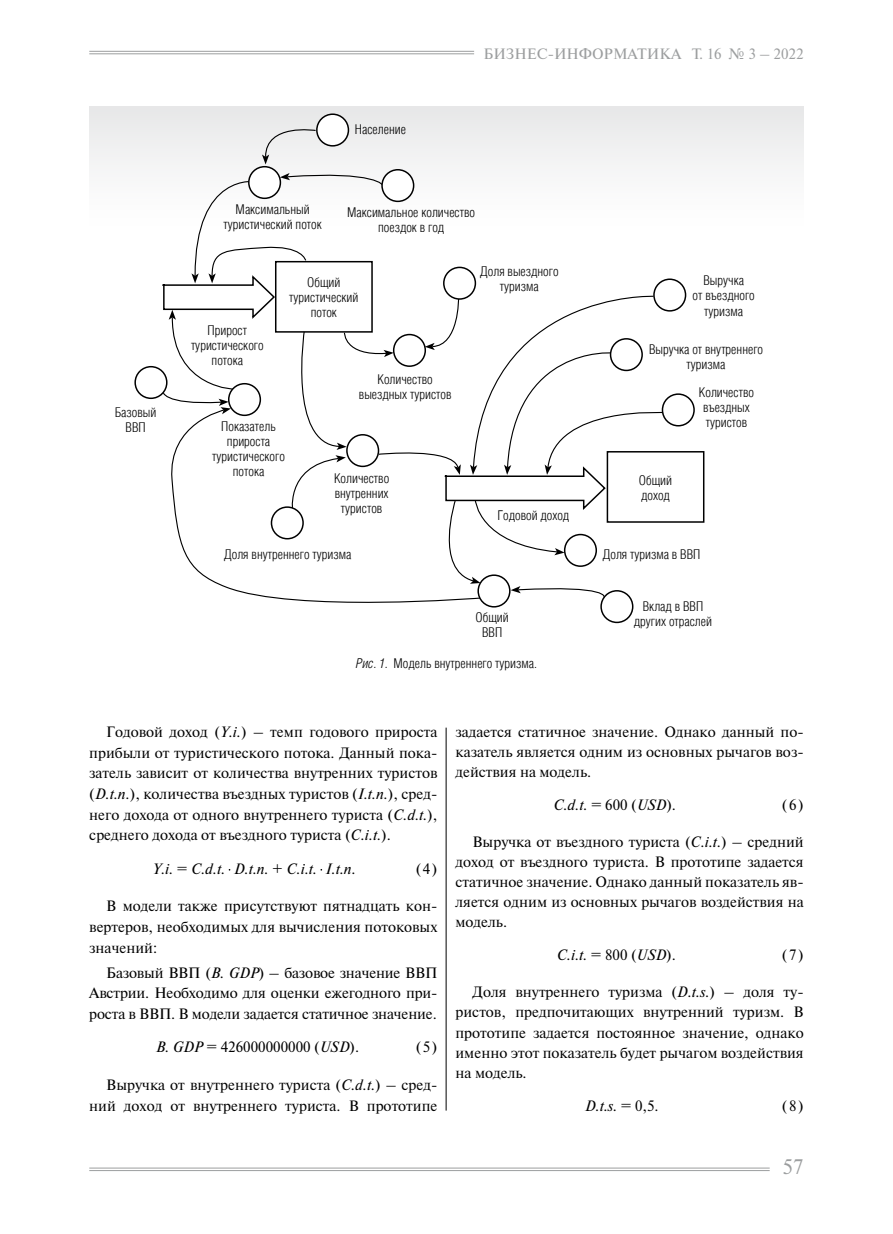
<style>
.page{position:relative;width:893px;height:1234px;background:#fff}
.page>*{position:absolute;margin:0;border:0;box-sizing:border-box;transform-origin:0 0}
.t1{font:21px "Newton C";color:#9c9e9f}
.ТЕКСТ{font:15px/20.7px "Newton";color:#000;text-align:justify}
.ФОРМУЛА_НОМЕР{font:italic 15px "Newton";color:#000}
.ФОРМУЛА_НОМЕР-2{font:15px "Newton";color:#000}
.t2{font:15px "Newton C";color:#9c9e9f}
.РИСУНОК_ПОДПИСИ{font:300 13.5px/15px "Helios Cond";color:#000;text-align:center}
.РИСУНОК{font:300 13.5px "Helios Cond";color:#000}
.s1{font-style:italic}
.s2{font-style:normal}
</style>
<div class="page">
<hr style="left:89px;top:51px;width:385px;height:1px;background:#9c9e9f">
<hr style="left:89px;top:54px;width:385px;height:1px;background:#9c9e9f">
<hr style="left:89px;top:1167px;width:681px;height:1px;background:#9c9e9f">
<hr style="left:89px;top:1169px;width:681px;height:1px;background:#9c9e9f">
<hr style="left:446px;top:727px;width:1px;height:383px;background:#000">
<div style="left:89px;top:106px;width:715px;height:126px;background:linear-gradient(to bottom,#e7e8e8,#fff)"></div>
<div style="left:317px;top:114px;width:31px;height:32px;background:#fff;border-radius:50%"></div>
<div style="left:316px;top:113px;width:33px;height:33px;border:2px solid #000;border-radius:50%"></div>
<div style="left:653px;top:278px;width:33px;height:33px;border:2px solid #000;border-radius:50%"></div>
<div style="left:600px;top:590px;width:33px;height:33px;border:2px solid #000;border-radius:50%"></div>
<svg style="left:262px;top:123px;width:55px;height:41px"></svg>
<svg style="left:273px;top:598px;width:209px;height:5px"></svg>
<div style="left:134px;top:366px;width:34px;height:33px;border:2px solid #000;border-radius:50%"></div>
<div style="left:478px;top:575px;width:32px;height:31px;background:#fff;border-radius:50%"></div>
<div style="left:477px;top:574px;width:34px;height:33px;border:2px solid #000;border-radius:50%"></div>
<svg style="left:161px;top:170px;width:505px;height:428px"></svg>
<div style="left:662px;top:394px;width:32px;height:31px;background:#fff;border-radius:50%"></div>
<div style="left:662px;top:393px;width:33px;height:33px;border:2px solid #000;border-radius:50%"></div>
<div style="left:444px;top:267px;width:31px;height:32px;background:#fff;border-radius:50%"></div>
<div style="left:443px;top:266px;width:33px;height:34px;border:2px solid #000;border-radius:50%"></div>
<div style="left:249px;top:167px;width:31px;height:31px;background:#fff;border-radius:50%"></div>
<div style="left:248px;top:166px;width:33px;height:33px;border:2px solid #000;border-radius:50%"></div>
<div style="left:382px;top:170px;width:32px;height:31px;background:#fff;border-radius:50%"></div>
<div style="left:381px;top:169px;width:33px;height:33px;border:2px solid #000;border-radius:50%"></div>
<div style="left:607px;top:451px;width:97px;height:71px;background:#fff;border:2px solid #000"></div>
<div style="left:229px;top:383px;width:31px;height:32px;background:#fff;border-radius:50%"></div>
<div style="left:228px;top:383px;width:33px;height:33px;border:2px solid #000;border-radius:50%"></div>
<p class="РИСУНОК_ПОДПИСИ" style="left:355px;top:122px;width:53px">Население</p>
<p class="t2" style="left:484px;top:45px;width:322px">БИЗНЕС-ИНФОРМАТИКА Т. 16 № 3 – 2022</p>
<p class="РИСУНОК_ПОДПИСИ" style="left:224px;top:201px;width:100px">Максимальный туристический поток</p>
<p class="РИСУНОК_ПОДПИСИ" style="left:347px;top:205px;width:129px">Максимальное количество поездок в год</p>
<p class="РИСУНОК_ПОДПИСИ" style="left:115px;top:404px;width:43px">Базовый<br>ВВП</p>
<p class="РИСУНОК_ПОДПИСИ" style="left:191px;top:323px;width:74px">Прирост туристического потока</p>
<p class="РИСУНОК_ПОДПИСИ" style="left:289px;top:275px;width:71px">Общий туристический поток</p>
<p class="РИСУНОК_ПОДПИСИ" style="left:480px;top:263px;width:80px">Доля выездного туризма</p>
<p class="РИСУНОК_ПОДПИСИ" style="left:693px;top:273px;width:64px">Выручка<br>от въездного туризма</p>
<p class="РИСУНОК_ПОДПИСИ" style="left:649px;top:342px;width:116px">Выручка от внутреннего туризма</p>
<p class="РИСУНОК_ПОДПИСИ" style="left:212px;top:418px;width:74px">Показатель прироста туристического потока</p>
<p class="РИСУНОК_ПОДПИСИ" style="left:359px;top:371px;width:94px">Количество выездных туристов</p>
<p class="РИСУНОК_ПОДПИСИ" style="left:334px;top:471px;width:57px">Количество внутренних туристов</p>
<p class="РИСУНОК_ПОДПИСИ" style="left:224px;top:546px;width:129px">Доля внутреннего туризма</p>
<p class="РИСУНОК_ПОДПИСИ" style="left:497px;top:507px;width:73px">Годовой доход</p>
<p class="РИСУНОК_ПОДПИСИ" style="left:476px;top:609px;width:35px">Общий<br>ВВП</p>
<p class="РИСУНОК" style="left:356px;top:656px;width:183px"><span class="s1">Рис. 1.</span> Модель внутреннего туризма.</p>
<p class="РИСУНОК_ПОДПИСИ" style="left:639px;top:472px;width:35px;text-align:left">Общий доход</p>
<p class="РИСУНОК_ПОДПИСИ" style="left:699px;top:384px;width:57px">Количество въездных туристов</p>
<p class="РИСУНОК_ПОДПИСИ" style="left:602px;top:546px;width:99px">Доля туризма в ВВП</p>
<p class="РИСУНОК_ПОДПИСИ" style="left:634px;top:598px;width:80px">Вклад в ВВП других отраслей</p>
<p class="ТЕКСТ" style="left:89px;top:720px;width:350px;text-indent:17px">Годовой доход (<span class="s1">Y.i.</span>) – темп годового прироста прибыли от туристического потока. Данный пока&shy;затель зависит от количества внутренних туристов (<span class="s1">D.t.n.</span>), количества въездных туристов (<span class="s1">I.t.n.</span>), сред&shy;него дохода от одного внутреннего туриста (<span class="s1">C.d.t.</span>), среднего дохода от въездного туриста (<span class="s1">C.i.t.</span>).</p>
<p class="ФОРМУЛА_НОМЕР" style="left:152px;top:858px;width:205px">Y.i. <span class="s2">=</span> C.d.t. D.t.n. <span class="s2">+</span> C.i.t. I.t.n.</p>
<p class="ФОРМУЛА_НОМЕР-2" style="left:416px;top:857px;width:23px">(4)</p>
<p class="ТЕКСТ" style="left:89px;top:895px;width:350px;text-indent:17px">В модели также присутствуют пятнадцать кон&shy;вертеров, необходимых для вычисления потоковых значений:</p>
<p class="ТЕКСТ" style="left:89px;top:961px;width:350px;text-indent:17px">Базовый ВВП (<span class="s1">B. GDP</span>) – базовое значение ВВП Австрии. Необходимо для оценки ежегодного при&shy;роста в ВВП. В модели задается статичное значение.</p>
<p class="ФОРМУЛА_НОМЕР-2" style="left:156px;top:1035px;width:205px"><span class="s1">B. GDP</span> = 426000000000 (<span class="s1">USD</span>).</p>
<p class="ФОРМУЛА_НОМЕР-2" style="left:416px;top:1035px;width:23px">(5)</p>
<p class="ТЕКСТ" style="left:89px;top:1073px;width:350px;text-align:right">Выручка от внутреннего туриста (<span class="s1">C.d.t.</span>) – сред&shy;ний доход от внутреннего туриста. В прототипе</p>
<p class="ТЕКСТ" style="left:455px;top:721px;width:350px;line-height:20.1px">задается статичное значение. Однако данный по&shy;казатель является одним из основных рычагов воз&shy;действия на модель.</p>
<p class="ФОРМУЛА_НОМЕР" style="left:553px;top:795px;width:124px">C.d.t. <span class="s2">= 600 (</span>USD<span class="s2">).</span></p>
<p class="ФОРМУЛА_НОМЕР-2" style="left:782px;top:793px;width:23px">(6)</p>
<p class="ТЕКСТ" style="left:455px;top:831px;width:350px;line-height:20.1px;text-indent:17px">Выручка от въездного туриста (<span class="s1">C.i.t.</span>) – средний доход от въездного туриста. В прототипе задается статичное значение. Однако данный показатель яв&shy;ляется одним из основных рычагов воздействия на модель.</p>
<p class="ФОРМУЛА_НОМЕР" style="left:557px;top:945px;width:121px">C.i.t. <span class="s2">= 800 (</span>USD<span class="s2">).</span></p>
<p class="ФОРМУЛА_НОМЕР-2" style="left:782px;top:943px;width:23px">(7)</p>
<p class="ТЕКСТ" style="left:455px;top:981px;width:350px;line-height:20.1px;text-indent:17px">Доля внутреннего туризма (<span class="s1">D.t.s.</span>) – доля ту&shy;ристов, предпочитающих внутренний туризм. В прототипе задается постоянное значение, однако именно этот показатель будет рычагом воздействия на модель.</p>
<p class="ФОРМУЛА_НОМЕР" style="left:585px;top:1095px;width:75px">D.t.s. <span class="s2">= 0,5.</span></p>
<p class="ФОРМУЛА_НОМЕР-2" style="left:782px;top:1094px;width:23px">(8)</p>
<h1 class="t1" style="left:783px;top:1154px;width:23px">57</h1>
</div>
